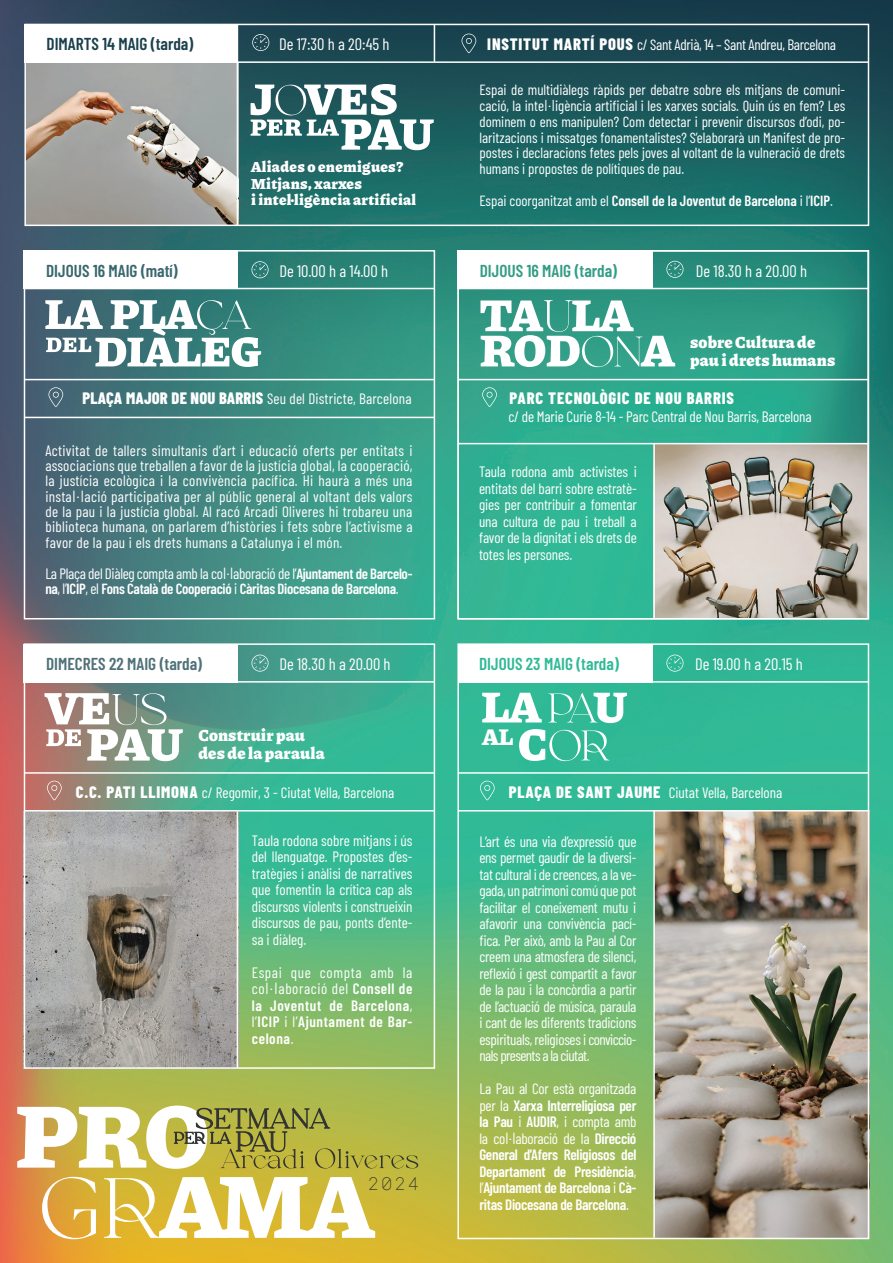
<style>
.page{position:relative;width:893px;height:1263px;background:#fff}
.page>*{position:absolute;margin:0;border:0;box-sizing:border-box;transform-origin:0 0}
.t1{font:900 23.4px "Piazzolla 24 pt";color:#fff}
.t2{font:18px "Major Mono Display";color:#323332}
.t3{font:600 17.25px "Barlow Condensed";color:#4f7178}
.t4{font:600 17.25px "Barlow Condensed";color:#1b404d}
.t5{font:600 17.25px "Barlow Condensed";color:#349d86}
.t6{font:600 17.25px "Barlow Condensed";color:#31ba96}
.t7{font:600 17.25px "Barlow Condensed";color:#38676e}
.t8{font:16.5px "Barlow Condensed";color:#fff}
.t9{font:900 16.5px/18px "Piazzolla 24 pt";letter-spacing:.01em;color:#fff}
.t10{font:800 16.5px "Barlow Condensed";letter-spacing:.05em;color:#fff}
.t11{font:15px/16.5px "Barlow Condensed";letter-spacing:-.01em;color:#fff;text-align:justify}
.t12{font:600 15px/16.5px "Barlow Condensed";letter-spacing:-.02em;color:#fff;text-align:justify}
.t13{font:900 15px "Piazzolla 24 pt";letter-spacing:.02em;color:#fff}
.t14{font:15px "Barlow Condensed";letter-spacing:.01em;color:#fff}
.t15{font:14.7px/15.8px "Barlow Condensed";color:#fff;text-align:justify}
.t16{font:600 14.7px "Barlow Condensed";letter-spacing:-.02em;color:#fff}
.t17{font:600 14.7px "Barlow Condensed";color:#fff}
.s1{font-weight:800;font-size:16.5px}
.s2{font-family:"Avenir Next LT Pro"}
.s3{font-weight:400}
.s4{font-weight:600;font-size:14.7px}
.s5{font-weight:400;font-size:15px}
.s6{font-family:"Avenir Next LT Pro";font-weight:400}
</style>
<div class="page">
<img style="left:0;top:0;width:893px;height:1263px">
<img style="left:655px;top:811px;width:211px;height:425px">
<img style="left:655px;top:444px;width:211px;height:172px">
<img style="left:27px;top:811px;width:210px;height:255px">
<img style="left:27px;top:63px;width:210px;height:160px">
<div style="left:457px;top:643px;width:412px;height:596px;border:2px solid #fff"></div>
<div style="left:24px;top:643px;width:411px;height:426px;border:2px solid #fff"></div>
<div style="left:24px;top:250px;width:411px;height:369px;border:2px solid #fff"></div>
<div style="left:24px;top:24px;width:845px;height:202px;border:2px solid #fff"></div>
<div style="left:457px;top:250px;width:412px;height:369px;border:2px solid #fff"></div>
<svg style="left:42px;top:1177px;width:54px;height:62px"></svg>
<svg style="left:104px;top:1177px;width:271px;height:61px"></svg>
<div style="left:24px;top:644px;width:214px;height:38px;background:#fff"></div>
<div style="left:458px;top:644px;width:195px;height:38px;background:#fff"></div>
<div style="left:24px;top:251px;width:214px;height:38px;background:#fff"></div>
<div style="left:457px;top:251px;width:196px;height:38px;background:#fff"></div>
<div style="left:24px;top:24px;width:213px;height:39px;background:#fff"></div>
<svg style="left:252px;top:655px;width:17px;height:17px"></svg>
<svg style="left:252px;top:261px;width:17px;height:17px"></svg>
<svg style="left:47px;top:781px;width:15px;height:19px"></svg>
<svg style="left:48px;top:387px;width:15px;height:20px"></svg>
<svg style="left:482px;top:387px;width:15px;height:20px"></svg>
<svg style="left:666px;top:655px;width:17px;height:17px"></svg>
<svg style="left:666px;top:261px;width:17px;height:17px"></svg>
<svg style="left:480px;top:781px;width:15px;height:19px"></svg>
<svg style="left:45px;top:300px;width:216px;height:67px"></svg>
<hr style="left:458px;top:772px;width:410px;height:2px;background:#fff">
<hr style="left:458px;top:681px;width:410px;height:2px;background:#fff">
<hr style="left:458px;top:810px;width:410px;height:1px;background:#fff">
<hr style="left:25px;top:61px;width:843px;height:2px;background:#fff">
<svg style="left:252px;top:34px;width:17px;height:17px"></svg>
<svg style="left:462px;top:34px;width:14px;height:19px"></svg>
<hr style="left:434px;top:25px;width:1px;height:37px;background:#fff">
<hr style="left:24px;top:772px;width:411px;height:2px;background:#fff">
<hr style="left:24px;top:681px;width:411px;height:2px;background:#fff">
<hr style="left:24px;top:810px;width:411px;height:1px;background:#fff">
<hr style="left:653px;top:444px;width:2px;height:174px;background:#fff">
<hr style="left:653px;top:811px;width:2px;height:426px;background:#fff">
<hr style="left:237px;top:811px;width:1px;height:257px;background:#fff">
<hr style="left:237px;top:25px;width:1px;height:201px;background:#fff">
<hr style="left:458px;top:379px;width:410px;height:1px;background:#fff">
<hr style="left:458px;top:288px;width:410px;height:1px;background:#fff">
<hr style="left:458px;top:443px;width:410px;height:1px;background:#fff">
<hr style="left:24px;top:379px;width:411px;height:1px;background:#fff">
<hr style="left:24px;top:288px;width:411px;height:1px;background:#fff">
<hr style="left:24px;top:417px;width:411px;height:1px;background:#fff">
<svg style="left:17px;top:1105px;width:401px;height:64px"></svg>
<svg style="left:480px;top:300px;width:195px;height:67px"></svg>
<svg style="left:251px;top:84px;width:183px;height:66px"></svg>
<svg style="left:44px;top:693px;width:139px;height:68px"></svg>
<svg style="left:482px;top:693px;width:60px;height:29px"></svg>
<svg style="left:548px;top:693px;width:79px;height:30px"></svg>
<svg style="left:519px;top:729px;width:90px;height:32px"></svg>
<p class="t4" style="left:47px;top:32px;width:148px">DiMARTS 14 MAIG (tarda)</p>
<p class="t8" style="left:279px;top:33px;width:112px">De 17:30 h a 20:45 h</p>
<p class="t11" style="left:487px;top:36px;width:350px"><span class="s1">INSTITUT MARTÍ POUS</span> c/ Sant Adrià, 14 – Sant Andreu, Barcelona</p>
<p class="t15" style="left:479px;top:81px;width:367px">Espai de multidiàlegs ràpids per debatre sobre els mitjans de comuni&shy;cació, la inte<span class="s2">l·l</span>igència artificial i les xarxes socials. Quin ús en fem? Les dominem o ens manipulen? Com detectar i prevenir discursos d’odi, po&shy;laritzacions i missatges fonamentalistes? S’elaborarà un Manifest de pro&shy;postes i declaracions fetes pels joves al voltant de la vulneració de drets humans i propostes de polítiques de pau.</p>
<p class="t17" style="left:479px;top:190px;width:355px"><span class="s3">Espai coorganitzat amb el</span> Consell de la Joventut de Barcelona <span class="s3">i l’</span>ICIP<span class="s3">.</span></p>
<p class="t13" style="left:251px;top:158px;width:153px">Aliades o enemigues?</p>
<p class="t13" style="left:251px;top:175px;width:112px">Mitjans, xarxes</p>
<p class="t13" style="left:251px;top:191px;width:167px">i intel·ligència artificial</p>
<p class="t7" style="left:46px;top:258px;width:133px">DiJOUS 16 MAIG (matí)</p>
<p class="t8" style="left:279px;top:259px;width:110px">De 10.00 h a 14.00 h</p>
<p class="t5" style="left:480px;top:258px;width:139px">DiJOUS 16 MAIG (tarda)</p>
<p class="t8" style="left:696px;top:259px;width:113px">De 18.30 h a 20.00 h</p>
<p class="t9" style="left:690px;top:333px;width:147px">sobre Cultura de pau i drets humans</p>
<p class="t14" style="left:82px;top:388px;width:331px"><span class="s1">PLAÇA MAJOR DE NOU BARRIS</span> Seu del Districte, Barcelona</p>
<p class="t10" style="left:509px;top:387px;width:219px">PARC TECNOLÒGIC DE NOU BARRIS</p>
<p class="t11" style="left:508px;top:407px;width:305px">c/ de Marie Curie 8-14 - Parc Central de Nou Barris, Barcelona</p>
<p class="t11" style="left:45px;top:442px;width:369px;line-height:15.3px">Activitat de tallers simultanis d’art i educació oferts per entitats i associacions que treballen a favor de la justícia global, la cooperació, la justícia ecològica i la convivència pacífica. Hi haurà a més una insta<span class="s2">l·l</span>ació participativa per al públic general al voltant dels valors de la pau i la justícia global. Al racó Arcadi Oliveres hi trobareu una biblioteca humana, on parlarem d’històries i fets sobre l’activisme a favor de la pau i els drets humans a Catalunya i el món.</p>
<p class="t11" style="left:45px;top:564px;width:369px">La Plaça del Diàleg compta amb la co<span class="s2">l·l</span>aboració de l’<span class="s4">Ajuntament de Barcelo-</span></p>
<p class="t16" style="left:45px;top:579px;width:355px">na<span class="s5">, l’</span>ICIP<span class="s5">, el</span> Fons Català de Cooperació <span class="s5">i</span> Càritas Diocesana de Barcelona<span class="s5">.</span></p>
<p class="t11" style="left:479px;top:462px;width:159px">Taula rodona amb activistes i entitats del barri sobre estratè&shy;gies per contribuir a fomentar una cultura de pau i treball a favor de la dignitat i els drets de totes les persones.</p>
<p class="t3" style="left:46px;top:651px;width:157px">Dimecres 22 MAIG (tarda)</p>
<p class="t8" style="left:279px;top:652px;width:113px">De 18.30 h a 20.00 h</p>
<p class="t6" style="left:479px;top:651px;width:16px">Dijous</p>
<p class="t6" style="left:526px;top:651px;width:94px">23 MAIG (tarda)</p>
<p class="t8" style="left:695px;top:652px;width:109px">De 19.00 h a 20.15 h</p>
<p class="t9" style="left:198px;top:726px;width:108px">Construir pau</p>
<p class="t9" style="left:198px;top:744px;width:128px">des de la paraula</p>
<h1 class="t1" style="left:482px;top:723px;width:32px">AL</h1>
<p class="t11" style="left:76px;top:783px;width:320px"><span class="s1">C.C. PATI LLIMONA</span> c/ Regomir, 3 - Ciutat Vella, Barcelona</p>
<p class="t11" style="left:252px;top:831px;width:162px">Taula rodona sobre mitjans i ús del llenguatge. Propostes d’es&shy;tratègies i anàlisi de narratives que fomentin la crítica cap als discursos violents i construeixin discursos de pau, ponts d’ente&shy;sa i diàleg.</p>
<p class="t12" style="left:252px;top:963px;width:162px"><span class="s3">Espai que compta amb la co</span><span class="s6">l·l</span><span class="s3">aboració del</span> Consell de la Joventut de Barcelona<span class="s3">, l’</span>ICIP <span class="s3">i l’</span>Ajuntament de Bar&shy;celona<span class="s3">.</span></p>
<p class="t2" style="left:367px;top:1169px;width:55px">2024</p>
<p class="t11" style="left:509px;top:783px;width:275px"><span class="s1">PLAÇA DE SANT JAUME</span> Ciutat Vella, Barcelona</p>
<p class="t11" style="left:479px;top:832px;width:158px">L’art és una via d’expressió que ens permet gaudir de la diversi&shy;tat cultural i de creences, a la ve&shy;gada, un patrimoni comú que pot facilitar el coneixement mutu i afavorir una convivència pací&shy;fica. Per això, amb la Pau al Cor creem una atmosfera de silenci, reflexió i gest compartit a favor de la pau i la concòrdia a partir de l’actuació de música, paraula i cant de les diferents tradicions espirituals, religioses i conviccio&shy;nals presents a la ciutat.</p>
<p class="t12" style="left:479px;top:1079px;width:158px"><span class="s3">La Pau al Cor està organitzada per la</span> Xarxa Interreligiosa per la Pau <span class="s3">i</span> AUDIR<span class="s3">, i compta amb la co</span><span class="s6">l·l</span><span class="s3">aboració de la</span> Direcció General d’Afers Religiosos del Departament de Presidència<span class="s3">, l’</span>Ajuntament de Barcelona <span class="s3">i</span> Cà&shy;ritas Diocesana de Barcelona<span class="s3">.</span></p>
</div>
